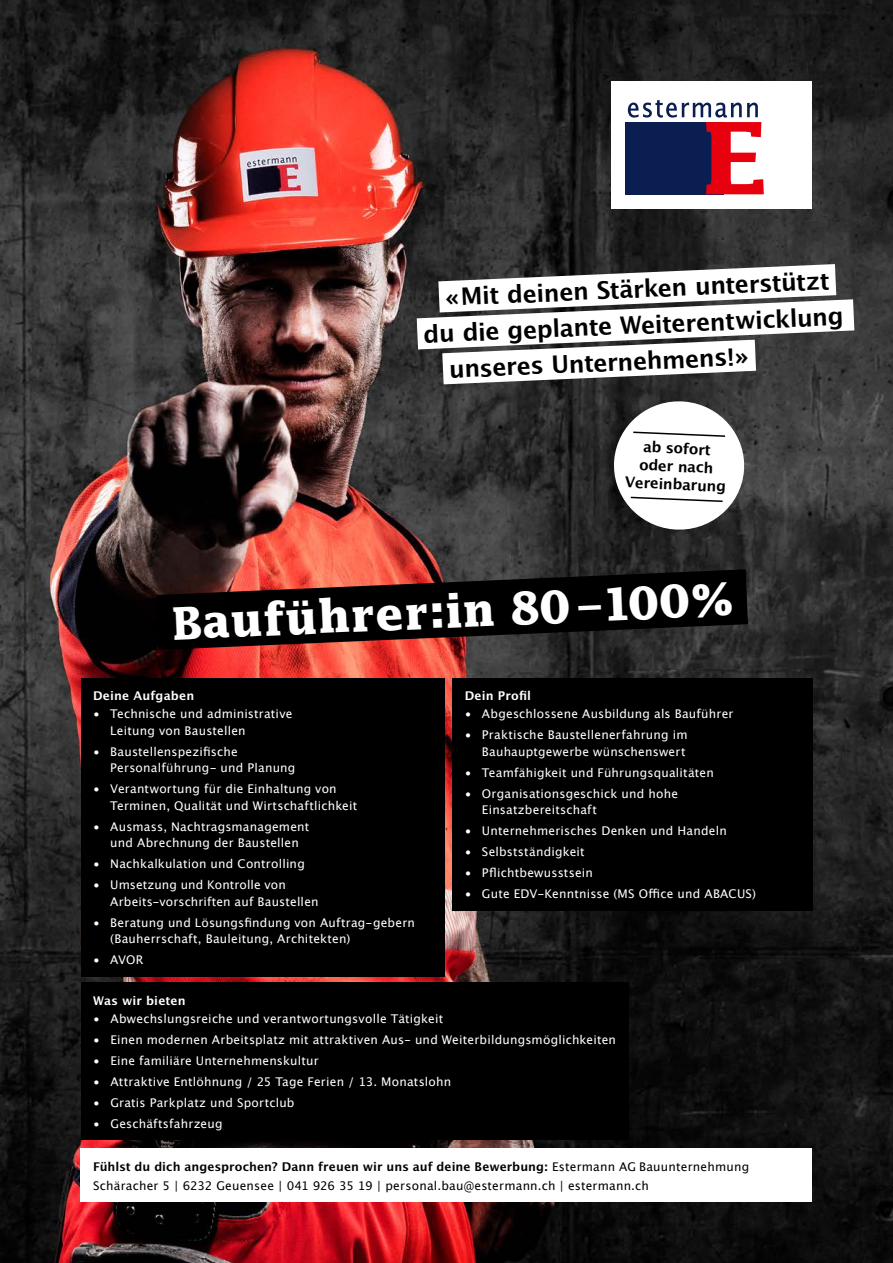
<style>
.page{position:relative;width:893px;height:1263px;background:#fff}
.page>*{position:absolute;margin:0;border:0;box-sizing:border-box;transform-origin:0 0}
.t1{font:700 45px "Lucida";color:#fff}
.t2{font:700 24px "Lucida Grande";color:#000}
.t3{font:700 14.7px/18px "Lucida Grande";color:#000;text-align:center}
.t4{font:12px/16.5px "Lucida Grande";letter-spacing:.015em;color:#fff}
.t5{font:12px/19px "Lucida Grande";letter-spacing:.015em;color:#000}
.t6{font:700 12px "Lucida Grande";letter-spacing:.015em;color:#fff}
.s1{font-weight:700}
</style>
<div class="page">
<img style="left:0;top:0;width:893px;height:1263px">
<div style="left:81px;top:678px;width:363px;height:298px;background:#000"></div>
<div style="left:452px;top:678px;width:361px;height:232px;background:#000"></div>
<div style="left:81px;top:983px;width:547px;height:157px;background:#000"></div>
<svg style="left:156px;top:569px;width:592px;height:81px;background:#261311"></svg>
<svg style="left:611px;top:398px;width:136px;height:134px"></svg>
<svg style="left:417px;top:264px;width:437px;height:120px"></svg>
<div style="left:81px;top:1149px;width:731px;height:53px;background:#fff"></div>
<div style="left:611px;top:81px;width:201px;height:127px;background:#fff"></div>
<div style="left:625px;top:122px;width:99px;height:72px;background:#0b1e52"></div>
<svg style="left:628px;top:100px;width:136px;height:94px"></svg>
<h2 class="t2" style="left:445px;top:277px;width:386px;rotate:-2deg">«Mit deinen Stärken unterstützt</h2>
<h2 class="t2" style="left:423px;top:314px;width:422px;rotate:-2deg">du die geplante Weiterentwicklung</h2>
<h2 class="t2" style="left:449px;top:350px;width:301px;rotate:-2deg">unseres Unternehmens!»</h2>
<p class="t3" style="left:627px;top:436px;width:103px;rotate:3deg">ab sofort oder nach<br>Vereinbarung</p>
<h1 class="t1" style="left:170px;top:599px;width:563px;rotate:-3deg">Bauführer:in 80 –100%</h1>
<p class="t6" style="left:93px;top:686px;width:103px">Deine Aufgaben</p>
<p class="t4" style="left:110px;top:706px;width:184px;text-indent:-17px">• Technische und administrative<br>Leitung von Baustellen</p>
<p class="t4" style="left:110px;top:743px;width:187px;text-indent:-17px">• Baustellenspezifische<br>Personalführung- und Planung</p>
<p class="t4" style="left:110px;top:781px;width:248px;text-indent:-17px">• Verantwortung für die Einhaltung von<br>Terminen, Qualität und Wirtschaftlichkeit</p>
<p class="t4" style="left:93px;top:818px;width:218px;text-align:center">• Ausmass, Nachtragsmanagement und Abrechnung der Baustellen</p>
<p class="t4" style="left:93px;top:856px;width:213px">• Nachkalkulation und Controlling</p>
<p class="t4" style="left:110px;top:877px;width:210px;text-indent:-17px">• Umsetzung und Kontrolle von<br>Arbeits-vorschriften auf Baustellen</p>
<p class="t4" style="left:110px;top:914px;width:306px;text-indent:-17px">• Beratung und Lösungsfindung von Auftrag-gebern (Bauherrschaft, Bauleitung, Architekten)</p>
<p class="t4" style="left:93px;top:952px;width:52px">• AVOR</p>
<p class="t6" style="left:465px;top:686px;width:68px">Dein Profil</p>
<p class="t4" style="left:465px;top:706px;width:270px">• Abgeschlossene Ausbildung als Bauführer</p>
<p class="t4" style="left:465px;top:727px;width:224px;text-align:right">• Praktische Baustellenerfahrung im<br>Bauhauptgewerbe wünschenswert</p>
<p class="t4" style="left:465px;top:764px;width:251px">• Teamfähigkeit und Führungsqualitäten</p>
<p class="t4" style="left:482px;top:785px;width:198px;text-indent:-17px">• Organisationsgeschick und hohe<br>Einsatzbereitschaft</p>
<p class="t4" style="left:465px;top:823px;width:264px">• Unternehmerisches Denken und Handeln</p>
<p class="t4" style="left:465px;top:844px;width:122px">• Selbstständigkeit</p>
<p class="t4" style="left:465px;top:865px;width:130px">• Pflichtbewusstsein</p>
<p class="t4" style="left:465px;top:886px;width:293px">• Gute EDV-Kenntnisse (MS Office und ABACUS)</p>
<p class="t6" style="left:93px;top:991px;width:94px">Was wir bieten</p>
<p class="t4" style="left:93px;top:1010px;width:351px">• Abwechslungsreiche und verantwortungsvolle Tätigkeit</p>
<p class="t4" style="left:93px;top:1031px;width:524px">• Einen modernen Arbeitsplatz mit attraktiven Aus- und Weiterbildungsmöglichkeiten</p>
<p class="t4" style="left:93px;top:1052px;width:227px">• Eine familiäre Unternehmenskultur</p>
<p class="t4" style="left:93px;top:1073px;width:360px">• Attraktive Entlöhnung / 25 Tage Ferien / 13. Monatslohn</p>
<p class="t4" style="left:93px;top:1094px;width:203px">• Gratis Parkplatz und Sportclub</p>
<p class="t4" style="left:93px;top:1115px;width:131px">• Geschäftsfahrzeug</p>
<p class="t5" style="left:93px;top:1157px;width:658px"><span class="s1">Fühlst du dich angesprochen? Dann freuen wir uns auf deine Bewerbung:</span> Estermann AG Bauunternehmung<br>Schäracher 5 | 6232 Geuensee | 041 926 35 19 | personal.bau@estermann.ch | estermann.ch</p>
</div>
